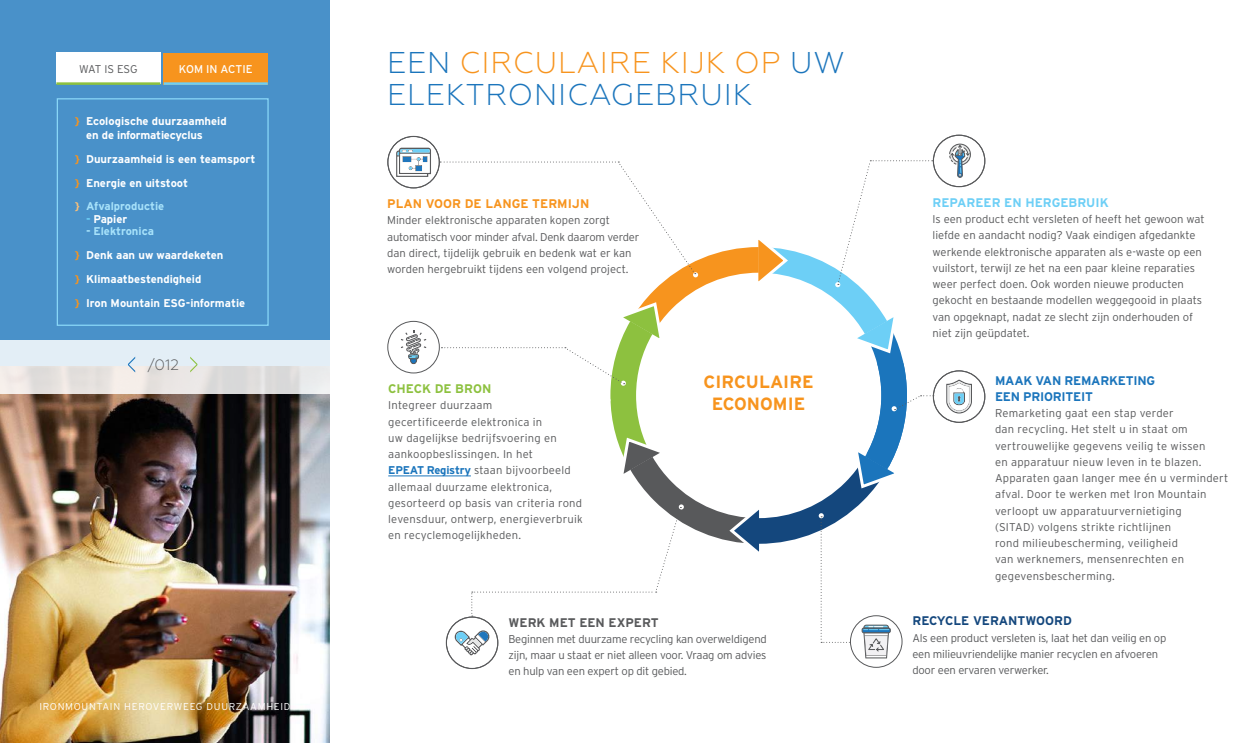
<style>
.page{position:relative;width:1260px;height:743px;background:#fff}
.page>*{position:absolute;margin:0;border:0;box-sizing:border-box;transform-origin:0 0}
.t1{font:300 30px/32.5px "Geometria";letter-spacing:.03em;color:#1b75bc}
.t2{font:700 17.75px/22.1px "Interstate";color:#f7941e;text-align:center}
.t3{font:300 15px "Geometria";color:#58595b}
.t4{font:700 12.5px/16.2px "Interstate";letter-spacing:-.02em;color:#1b75bc}
.t5{font:700 12.5px "Interstate";color:#f7941e}
.t6{font:700 12.5px "Interstate";color:#6dcff6}
.t7{font:700 12.5px "Interstate";color:#14477d}
.t8{font:700 12.5px "Interstate";color:#58595b}
.t9{font:700 12.5px "Interstate";color:#8dc13f}
.t10{font:300 11.25px/16.2px "Interstate";color:#58595b}
.t11{font:300 11.25px/16.2px "Interstate";letter-spacing:.02em;color:#58595b}
.t12{font:700 11.25px/23.8px "Interstate";color:#fff}
.t13{font:300 11.25px/16.2px "Interstate";letter-spacing:-.02em;color:#58595b}
.t14{font:11.25px "Interstate";color:#fff}
.t15{font:300 10px "Interstate";letter-spacing:.07em;color:#fff}
.s1{color:#f7941e}
.s2{color:#fabf78}
.s3{color:#a7e2fa}
.s4{color:#6dcff6}
.s5{font-weight:700;color:#1b75bc}
</style>
<div class="page">
<img style="left:0;top:393px;width:330px;height:349px">
<div style="left:0;top:0;width:330px;height:365px;background:#4991c9"></div>
<svg style="left:0;top:340px;width:330px;height:53px;background:#e4e8eb"></svg>
<svg style="left:190px;top:356px;width:7px;height:16px"></svg>
<svg style="left:128px;top:356px;width:7px;height:16px"></svg>
<div style="left:57px;top:98px;width:212px;height:228px;border:1px solid #8ad8f8"></div>
<hr style="left:388px;top:475px;width:83px;height:1px;background:#1b75bc">
<svg style="left:396px;top:148px;width:35px;height:29px"></svg>
<div style="left:388px;top:136px;width:52px;height:52px;border:1px solid #58595b;border-radius:50%"></div>
<svg style="left:949px;top:143px;width:22px;height:35px"></svg>
<div style="left:933px;top:135px;width:52px;height:52px;border:1px solid #58595b;border-radius:50%"></div>
<svg style="left:946px;top:380px;width:26px;height:33px"></svg>
<div style="left:933px;top:370px;width:52px;height:52px;border:1px solid #58595b;border-radius:50%"></div>
<svg style="left:851px;top:615px;width:51px;height:52px"></svg>
<svg style="left:401px;top:330px;width:25px;height:34px"></svg>
<div style="left:388px;top:321px;width:52px;height:52px;border:1px solid #58595b;border-radius:50%"></div>
<svg style="left:440px;top:160px;width:494px;height:498px"></svg>
<div style="left:56px;top:53px;width:104px;height:31px;background:#fff"></div>
<hr style="left:56px;top:82px;width:104px;height:3px;background:#8dc13f">
<div style="left:164px;top:53px;width:104px;height:31px;background:#f7941e"></div>
<hr style="left:164px;top:82px;width:104px;height:3px;background:#6dcff6">
<p class="t10" style="left:79px;top:61px;width:60px">WAT IS ESG</p>
<p class="t14" style="left:179px;top:63px;width:75px">KOM IN ACTIE</p>
<p class="t12" style="left:86px;top:114px;width:142px;line-height:13.8px;text-indent:-11px"><span class="s1">}</span> Ecologische duurzaamheid en de informatiecyclus</p>
<p class="t12" style="left:75px;top:147px;width:182px"><span class="s1">}</span> Duurzaamheid is een teamsport <span class="s1">}</span> Energie en uitstoot<br><span class="s2">}</span> <span class="s3">Afvalproductie</span></p>
<p class="t12" style="left:86px;top:207px;width:43px"><span class="s4">-</span> Papier</p>
<p class="t12" style="left:75px;top:219px;width:172px;text-indent:11px"><span class="s3">- Elektronica<br></span><span class="s1">}</span> Denk aan uw waardeketen<br><span class="s1">}</span> Klimaatbestendigheid<br><span class="s1">}</span> Iron Mountain ESG-informatie</p>
<h3 class="t3" style="left:148px;top:356px;width:33px">/012</h3>
<p class="t15" style="left:39px;top:701px;width:253px">IRONMOUNTAIN HEROVERWEEG DUURZAAMHEID</p>
<h1 class="t1" style="left:387px;top:46px;width:459px">EEN <span class="s1">CIRCULAIRE KIJK OP</span> UW<br>ELEKTRONICAGEBRUIK</h1>
<p class="t5" style="left:387px;top:197px;width:204px">PLAN VOOR DE LANGE TERMIJN</p>
<p class="t10" style="left:387px;top:212px;width:254px">Minder elektronische apparaten kopen zorgt automatisch voor minder afval. Denk daarom verder dan direct, tijdelijk gebruik en bedenk wat er kan worden hergebruikt tijdens een volgend project.</p>
<p class="t9" style="left:388px;top:381px;width:105px">CHECK DE BRON</p>
<p class="t11" style="left:388px;top:397px;width:196px">Integreer duurzaam<br>gecertificeerde elektronica in<br>uw dagelijkse bedrijfsvoering en aankoopbeslissingen. In het<br><span class="s5">EPEAT Registry</span> staan bijvoorbeeld allemaal duurzame elektronica, gesorteerd op basis van criteria rond levensduur, ontwerp, energieverbruik en recyclemogelijkheden.</p>
<h2 class="t2" style="left:704px;top:370px;width:111px">CIRCULAIRE<br>ECONOMIE</h2>
<p class="t8" style="left:509px;top:615px;width:152px">WERK MET EEN EXPERT</p>
<p class="t10" style="left:509px;top:630px;width:260px;text-align:justify">Beginnen met duurzame recycling kan overweldigend zijn, maar u staat er niet alleen voor. Vraag om advies en hulp van een expert op dit gebied.</p>
<p class="t6" style="left:933px;top:195px;width:178px">REPAREER EN HERGEBRUIK</p>
<p class="t10" style="left:933px;top:211px;width:274px">Is een product echt versleten of heeft het gewoon wat liefde en aandacht nodig? Vaak eindigen afgedankte werkende elektronische apparaten als e-waste op een vuilstort, terwijl ze het na een paar kleine reparaties weer perfect doen. Ook worden nieuwe producten gekocht en bestaande modellen weggegooid in plaats van opgeknapt, nadat ze slecht zijn onderhouden of niet zijn geüpdatet.</p>
<p class="t4" style="left:995px;top:372px;width:162px">MAAK VAN REMARKETING<br>EEN PRIORITEIT</p>
<p class="t11" style="left:995px;top:405px;width:235px">Remarketing gaat een stap verder<br>dan recycling. Het stelt u in staat om vertrouwelijke gegevens veilig te wissen<br>en apparatuur nieuw leven in te blazen.<br>Apparaten gaan langer mee én u vermindert afval. Door te werken met Iron Mountain verloopt uw apparatuurvernietiging<br>(SITAD) volgens strikte richtlijnen<br>rond milieubescherming, veiligheid<br>van werknemers, mensenrechten en gegevensbescherming.</p>
<p class="t7" style="left:912px;top:614px;width:161px">RECYCLE VERANTWOORD</p>
<p class="t13" style="left:912px;top:629px;width:255px">Als een product versleten is, laat het dan veilig en op een milieuvriendelijke manier recyclen en afvoeren door een ervaren verwerker.</p>
</div>
